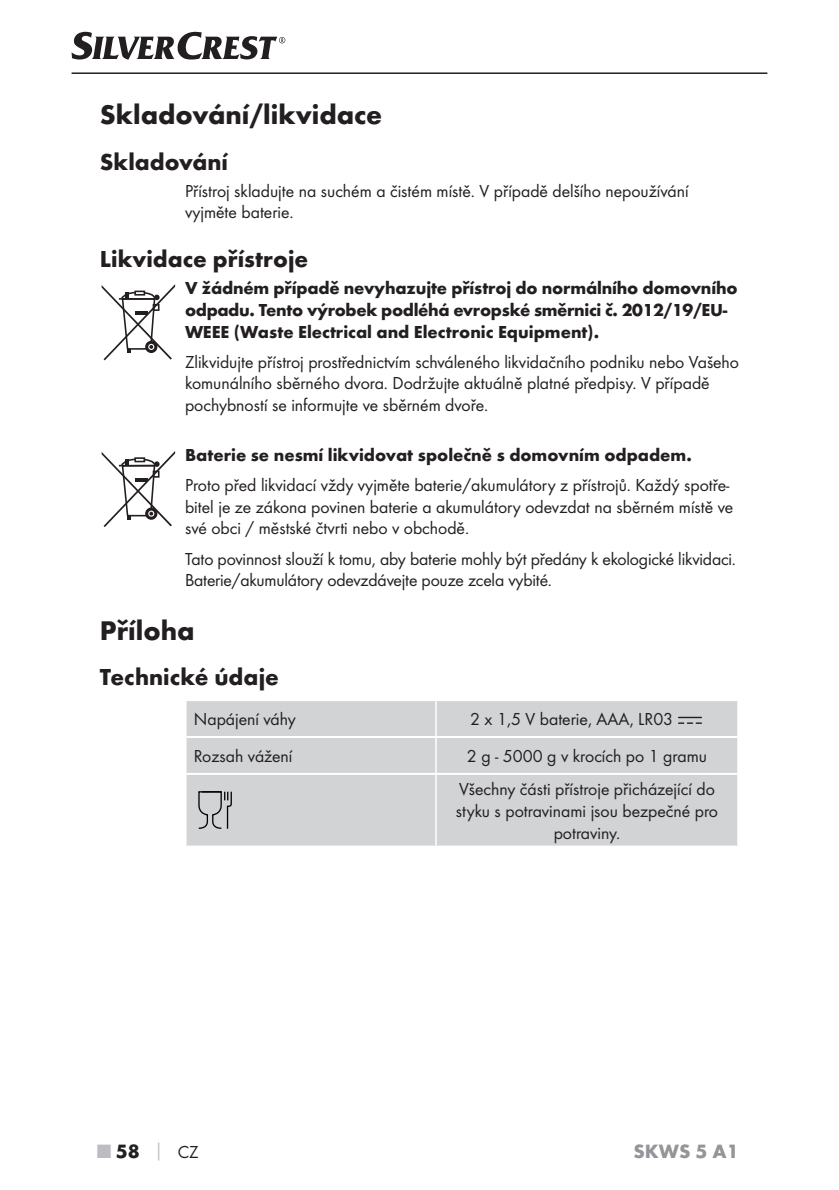
<style>
.page{position:relative;width:839px;height:1190px;background:#fff}
.page>*{position:absolute;margin:0;border:0;box-sizing:border-box;transform-origin:0 0}
.t1{font:700 28px "Futura";color:#231f20}
.t2{font:700 24px "Futura";color:#231f20}
.t3{font:700 20px "Futura";color:#939598}
.t4{font:700 20px "Futura";color:#231f20}
.t5{font:18px/21.6px "Futura Boo";color:#231f20}
.t6{font:700 18px/21.6px "Futura";letter-spacing:-.01em;color:#231f20}
.s1{color:#bbbdc0}
.s2{font-size:18px;color:#bbbdc0}
.s3{font-family:"Futura Boo";font-weight:400;font-size:18px}
</style>
<div class="page">
<hr style="left:71px;top:72px;width:696px;height:2px;background:#231f20">
<svg style="left:71px;top:32px;width:214px;height:28px"></svg>
<div style="left:186px;top:701px;width:550px;height:144px;background:#d1d3d4"></div>
<hr style="left:186px;top:773px;width:550px;height:2px;background:#fff">
<hr style="left:435px;top:775px;width:1px;height:70px;background:#fff">
<hr style="left:435px;top:701px;width:1px;height:35px;background:#fff">
<hr style="left:186px;top:736px;width:249px;height:2px;background:#fff">
<hr style="left:435px;top:738px;width:1px;height:35px;background:#fff">
<hr style="left:435px;top:736px;width:301px;height:2px;background:#fff">
<hr style="left:678px;top:716px;width:23px;height:2px;background:#231f20">
<svg style="left:678px;top:722px;width:23px;height:2px"></svg>
<svg style="left:197px;top:790px;width:35px;height:40px"></svg>
<svg style="left:102px;top:284px;width:73px;height:76px"></svg>
<svg style="left:102px;top:451px;width:73px;height:76px"></svg>
<h1 class="t1" style="left:100px;top:103px;width:284px">Skladování/likvidace</h1>
<h2 class="t2" style="left:100px;top:152px;width:129px">Skladování</h2>
<p class="t5" style="left:185px;top:181px;width:504px">Přístroj skladujte na suchém a čistém místě. V případě delšího nepoužívání vyjměte baterie.</p>
<h2 class="t2" style="left:100px;top:250px;width:210px">Likvidace přístroje</h2>
<p class="t6" style="left:185px;top:279px;width:553px">V žádném případě nevyhazujte přístroj do normálního domovního odpadu. Tento výrobek podléhá evropské směrnici č. 2012/19/EU-<br>WEEE (Waste Electrical and Electronic Equipment).</p>
<p class="t5" style="left:185px;top:352px;width:555px">Zlikvidujte přístroj prostřednictvím schváleného likvidačního podniku nebo Vašeho komunálního sběrného dvora. Dodržujte aktuálně platné předpisy. V případě pochybností se informujte ve sběrném dvoře.</p>
<p class="t6" style="left:185px;top:446px;width:508px">Baterie se nesmí likvidovat společně s domovním odpadem.</p>
<p class="t5" style="left:185px;top:475px;width:549px">Proto před likvidací vždy vyjměte baterie/akumulátory z přístrojů. Každý spotře&shy;bitel je ze zákona povinen baterie a akumulátory odevzdat na sběrném místě ve své obci / městské čtvrti nebo v obchodě.</p>
<p class="t5" style="left:185px;top:548px;width:552px">Tato povinnost slouží k tomu, aby baterie mohly být předány k ekologické likvidaci.<br>Baterie/akumulátory odevzdávejte pouze zcela vybité.</p>
<h1 class="t1" style="left:100px;top:619px;width:96px">Příloha</h1>
<h2 class="t2" style="left:100px;top:668px;width:180px">Technické údaje</h2>
<p class="t5" style="left:194px;top:709px;width:103px">Napájení váhy</p>
<p class="t5" style="left:470px;top:709px;width:204px">2 x 1,5 V baterie, AAA, LR03</p>
<p class="t5" style="left:194px;top:746px;width:100px">Rozsah vážení</p>
<p class="t5" style="left:459px;top:740px;width:257px;line-height:33.2px;text-align:center">2 g - 5000 g v krocích po 1 gramu<br>Všechny části přístroje přicházející do</p>
<p class="t5" style="left:455px;top:801px;width:263px;text-align:center">styku s potravinami jsou bezpečné pro potraviny.</p>
<p class="t4" style="left:97px;top:1143px;width:103px"><span class="s1">■</span> 58 <span class="s2">│</span> <span class="s3">CZ</span></p>
<p class="t3" style="left:633px;top:1143px;width:107px">SKWS 5 A1</p>
</div>
